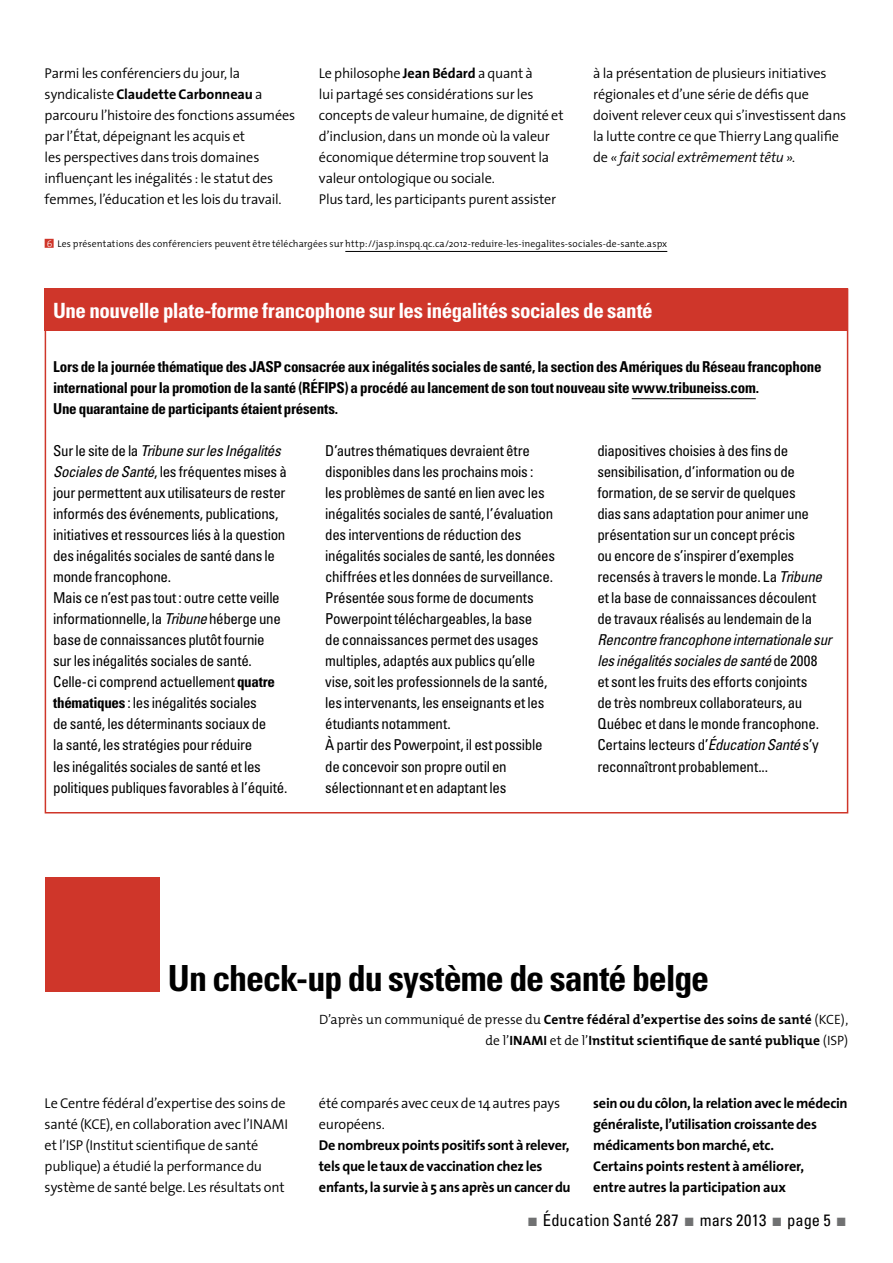
<style>
.page{position:relative;width:893px;height:1263px;background:#fff}
.page>*{position:absolute;margin:0;border:0;box-sizing:border-box;transform-origin:0 0}
.t1{font:700 condensed 36px "Univers";letter-spacing:-.03em;color:#000}
.t2{font:700 condensed 21px "Univers";letter-spacing:-.02em;color:#fff}
.t3{font:condensed 16.5px "Univers";letter-spacing:.005em;color:#000}
.t4{font:condensed 15px/21px "Univers";letter-spacing:-.02em;color:#000}
.t5{font:700 condensed 15px/21px "Univers";letter-spacing:-.02em;color:#000}
.t6{font:300 14.25px/21px "The Sans";letter-spacing:-.015em;color:#000}
.t7{font:700 14.25px/21px "The Sans";letter-spacing:-.015em;color:#000}
.t8{font:700 13.5px/21px "The Mix";letter-spacing:.005em;color:#000;text-align:right}
.t9{font:300 9.75px "The Mix";letter-spacing:.01em;color:#000}
.s1{font-weight:700}
.s2{font-style:italic}
.s3{font-family:"The Mix Light Caps";font-weight:400;color:#fff}
.s4{font-weight:300}
.s5{font-weight:900;font-stretch:normal;color:#707172}
</style>
<div class="page">
<div style="left:45px;top:239px;width:9px;height:9px;background:#cf362a"></div>
<hr style="left:345px;top:251px;width:322px;height:1px;background:#000">
<div style="left:45px;top:877px;width:114px;height:114px;background:#cf362a"></div>
<hr style="left:632px;top:398px;width:124px;height:1px;background:#000">
<div style="left:45px;top:288px;width:803px;height:42px;background:#cf362a"></div>
<p class="t6" style="left:45px;top:63px;width:252px">Parmi les conférenciers du jour, la syndicaliste <span class="s1">Claudette Carbonneau</span> a parcouru l’histoire des fonctions assumées par l’État, dépeignant les acquis et<br>les perspectives dans trois domaines influençant les inégalités : le statut des femmes, l’éducation et les lois du travail.</p>
<p class="t6" style="left:319px;top:63px;width:246px">Le philosophe <span class="s1">Jean Bédard</span> a quant à<br>lui partagé ses considérations sur les concepts de valeur humaine, de dignité et d’inclusion, dans un monde où la valeur économique détermine trop souvent la valeur ontologique ou sociale.<br>Plus tard, les participants purent assister</p>
<p class="t6" style="left:593px;top:63px;width:255px">à la présentation de plusieurs initiatives régionales et d’une série de défis que doivent relever ceux qui s’investissent dans la lutte contre ce que Thierry Lang qualifie de <span class="s2">« fait social extrêmement têtu ».</span></p>
<p class="t9" style="left:47px;top:236px;width:622px"><span class="s3">6</span> Les présentations des conférenciers peuvent être téléchargées sur http://jasp.inspq.qc.ca/2012-reduire-les-inegalites-sociales-de-sante.aspx</p>
<h2 class="t2" style="left:53px;top:297px;width:601px">Une nouvelle plate-forme francophone sur les inégalités sociales de santé</h2>
<p class="t5" style="left:53px;top:356px;width:770px">Lors de la journée thématique des JASP consacrée aux inégalités sociales de santé, la section des Amériques du Réseau francophone international pour la promotion de la santé (RÉFIPS) a procédé au lancement de son tout nouveau site www.tribuneiss.com.<br>Une quarantaine de participants étaient présents.</p>
<p class="t4" style="left:53px;top:440px;width:236px">Sur le site de la <span class="s2">Tribune sur les Inégalités Sociales de Santé</span>, les fréquentes mises à jour permettent aux utilisateurs de rester informés des événements, publications, initiatives et ressources liés à la question des inégalités sociales de santé dans le monde francophone.<br>Mais ce n’est pas tout : outre cette veille informationnelle, la <span class="s2">Tribune</span> héberge une base de connaissances plutôt fournie<br>sur les inégalités sociales de santé.<br>Celle-ci comprend actuellement <span class="s1">quatre thématiques</span> : les inégalités sociales<br>de santé, les déterminants sociaux de<br>la santé, les stratégies pour réduire<br>les inégalités sociales de santé et les politiques publiques favorables à l’équité.</p>
<p class="t4" style="left:325px;top:440px;width:231px">D’autres thématiques devraient être disponibles dans les prochains mois :<br>les problèmes de santé en lien avec les inégalités sociales de santé, l’évaluation des interventions de réduction des inégalités sociales de santé, les données chiffrées et les données de surveillance.<br>Présentée sous forme de documents Powerpoint téléchargeables, la base<br>de connaissances permet des usages multiples, adaptés aux publics qu’elle vise, soit les professionnels de la santé, les intervenants, les enseignants et les étudiants notamment.<br>À partir des Powerpoint, il est possible de concevoir son propre outil en sélectionnant et en adaptant les</p>
<p class="t4" style="left:597px;top:440px;width:226px">diapositives choisies à des fins de sensibilisation, d’information ou de formation, de se servir de quelques dias sans adaptation pour animer une présentation sur un concept précis<br>ou encore de s’inspirer d’exemples recensés à travers le monde. La <span class="s2">Tribune </span>et la base de connaissances découlent de travaux réalisés au lendemain de la</p>
<p class="t4" style="left:597px;top:629px;width:236px"><span class="s2">Rencontre francophone internationale sur les inégalités sociales de santé</span> de 2008 et sont les fruits des efforts conjoints<br>de très nombreux collaborateurs, au Québec et dans le monde francophone.<br>Certains lecteurs d’<span class="s2">Éducation Santé</span> s’y reconnaîtront probablement...</p>
<h1 class="t1" style="left:168px;top:956px;width:543px">Un check-up du système de santé belge</h1>
<p class="t8" style="left:319px;top:1008px;width:531px"><span class="s4">D’après un communiqué de presse du</span> Centre fédéral d’expertise des soins de santé <span class="s4">(KCE), de l’</span>INAMI <span class="s4">et de l’</span>Institut scientifique de santé publique <span class="s4">(ISP)</span></p>
<p class="t6" style="left:45px;top:1092px;width:245px">Le Centre fédéral d’expertise des soins de santé (KCE), en collaboration avec l’INAMI et l’ISP (Institut scientifique de santé publique) a étudié la performance du système de santé belge. Les résultats ont</p>
<p class="t6" style="left:319px;top:1092px;width:243px">été comparés avec ceux de 14 autres pays européens.</p>
<p class="t7" style="left:319px;top:1134px;width:253px">Denombreux points positifs sont à relever, tels que le taux de vaccination chez les enfants, la survie à 5 ans après un cancer du</p>
<p class="t7" style="left:593px;top:1092px;width:256px">sein ou du côlon, la relation avec le médecin généraliste, l’utilisation croissante des médicaments bon marché, etc.<br>Certains points restent à améliorer,<br>entre autres la participation aux</p>
<p class="t3" style="left:525px;top:1210px;width:324px"><span class="s5">ı</span>Éducation Santé 287 <span class="s5">ı</span>mars 2013 <span class="s5">ı</span> page 5 <span class="s5">ı</span></p>
</div>
